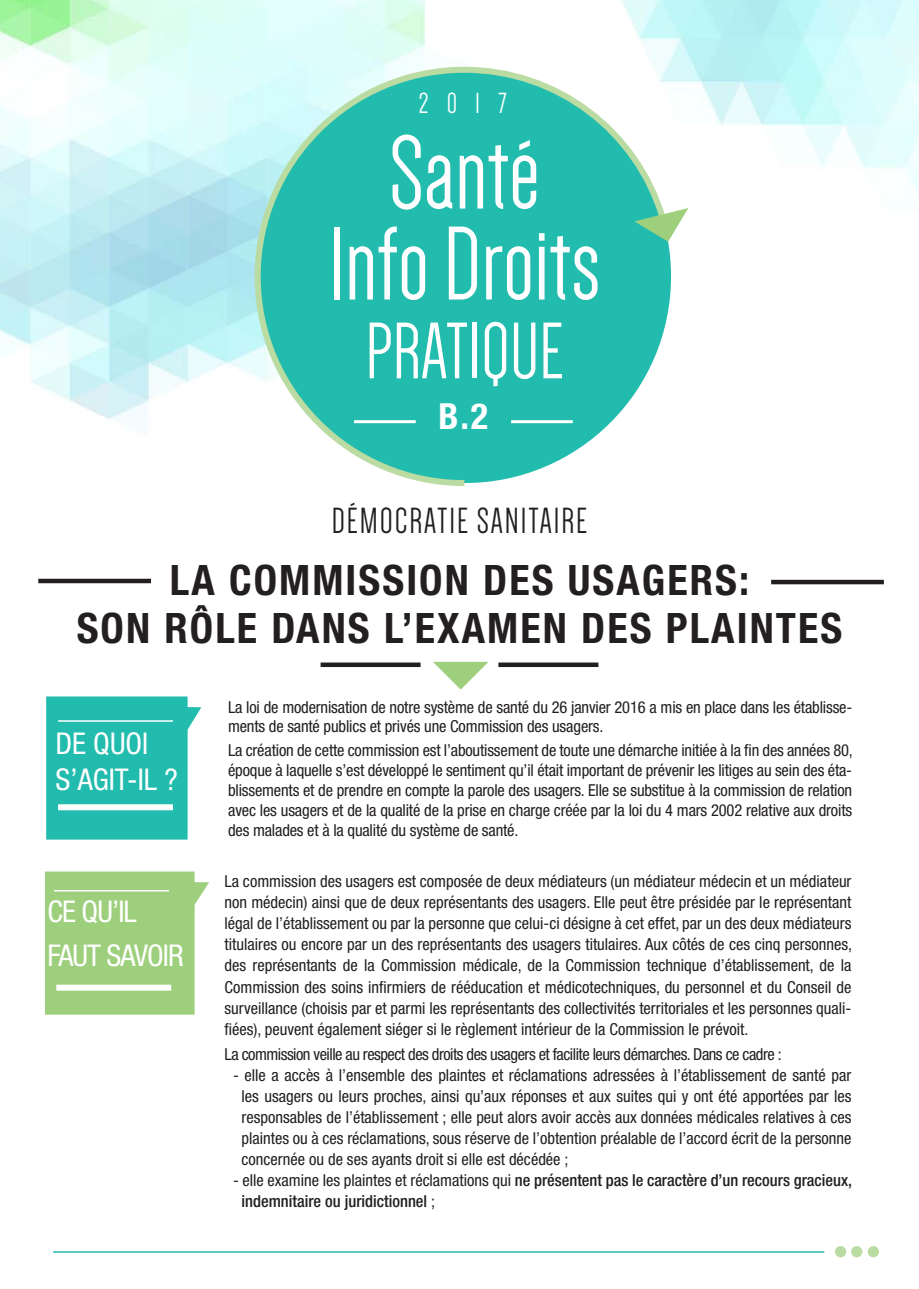
<style>
.page{position:relative;width:919px;height:1289px;background:#fff}
.page>*{position:absolute;margin:0;border:0;box-sizing:border-box;transform-origin:0 0}
.t1{font:108px/90.9px "Dense";letter-spacing:-.005em;color:#fff;text-align:center}
.t2{font:82.5px "Dense";color:#fff}
.t3{font:700 condensed 42px/48px "Helvetica Neue LT Std";letter-spacing:.05em;color:#231f20;text-align:center}
.t4{font:37.5px "Dense";letter-spacing:.05em;color:#231f20}
.t5{font:700 condensed 36px "Helvetica Neue LT Std";color:#fff}
.t6{font:condensed 30px/44.5px "Helvetica Neue LT Std";letter-spacing:-.03em;color:#fff}
.t7{font:condensed 30px/36px "Helvetica Neue LT Std";color:#fff}
.t8{font:30px "Dense";color:#fff}
.t9{font:condensed 16.5px/21px "Helvetica Neue LT Std";letter-spacing:-.01em;color:#231f20;text-align:justify}
.t10{font:500 condensed 16.5px/21px "Helvetica Neue LT Std";color:#231f20}
.t11{font:condensed 16.5px "Helvetica Neue LT Std";letter-spacing:-.03em;color:#231f20}
.s1{font-weight:400}
</style>
<div class="page">
<img style="left:0;top:0;width:918px;height:1258px">
<img style="left:0;top:502px;width:918px;height:312px">
<svg style="left:46px;top:696px;width:155px;height:143px;background:#32c1b4"></svg>
<hr style="left:58px;top:720px;width:115px;height:1px;background:#fff">
<div style="left:58px;top:804px;width:115px;height:6px;background:#fff"></div>
<svg style="left:433px;top:661px;width:55px;height:28px"></svg>
<div style="left:320px;top:662px;width:100px;height:5px;background:#231f20"></div>
<div style="left:498px;top:662px;width:100px;height:5px;background:#231f20"></div>
<div style="left:38px;top:578px;width:113px;height:5px;background:#231f20"></div>
<hr style="left:771px;top:580px;width:112px;height:4px;background:#231f20">
<div style="left:867px;top:1245px;width:11px;height:12px;background:#badba1;border-radius:50%"></div>
<div style="left:851px;top:1245px;width:11px;height:12px;background:#badba1;border-radius:50%"></div>
<svg style="left:834px;top:1245px;width:12px;height:12px"></svg>
<hr style="left:53px;top:1251px;width:771px;height:1px;background:#22bcae">
<svg style="left:45px;top:871px;width:164px;height:143px;background:#a6d388"></svg>
<hr style="left:54px;top:890px;width:115px;height:1px;background:#fff">
<div style="left:56px;top:984px;width:115px;height:6px;background:#fff"></div>
<svg style="left:252px;top:64px;width:417px;height:425px"></svg>
<svg style="left:634px;top:208px;width:54px;height:34px"></svg>
<hr style="left:354px;top:420px;width:62px;height:3px;background:#fff">
<hr style="left:511px;top:420px;width:61px;height:3px;background:#fff">
<h3 class="t8" style="left:419px;top:88px;width:89px">2017</h3>
<h1 class="t1" style="left:328px;top:128px;width:273px">Santé<br>Info Droits</h1>
<h2 class="t2" style="left:365px;top:310px;width:194px">PRATIQUE</h2>
<h3 class="t5" style="left:438px;top:394px;width:51px">B.2</h3>
<h3 class="t4" style="left:332px;top:502px;width:201px">Démocratie SANITAIRE</h3>
<h3 class="t3" style="left:77px;top:555px;width:767px">LA COMMISSION DES USAGERS:<br>SON RÔLE DANS L’EXAMEN DES PLAINTES</h3>
<h3 class="t7" style="left:55px;top:725px;width:124px">DE QUOI<br>S’AGIT-IL ?</h3>
<h3 class="t6" style="left:48px;top:888px;width:137px">CE QU’IL<br>FAUT SAVOIR</h3>
<p class="t9" style="left:228px;top:696px;width:625px;line-height:19.8px">La loi de modernisation de notre système de santé du 26 janvier 2016 a mis en place dans les établisse&shy;ments de santé publics et privés une Commission des usagers.</p>
<p class="t9" style="left:228px;top:740px;width:626px;line-height:19.8px">La création de cette commission est l’aboutissement de toute une démarche initiée à la fin des années 80, époque à laquelle s’est développé le sentiment qu’il était important de prévenir les litiges au sein des éta&shy;blissements et de prendre en compte la parole des usagers. Elle se substitue à la commission de relation avec les usagers et de la qualité de la prise en charge créée par la loi du 4 mars 2002 relative aux droits des malades et à la qualité du système de santé.</p>
<p class="t9" style="left:224px;top:871px;width:629px">La commission des usagers est composée de deux médiateurs (un médiateur médecin et un médiateur non médecin) ainsi que de deux représentants des usagers. Elle peut être présidée par le représentant légal de l’établissement ou par la personne que celui-ci désigne à cet effet, par un des deux médiateurs titulaires ou encore par un des représentants des usagers titulaires. Aux côtés de ces cinq personnes, des représentants de la Commission médicale, de la Commission technique d’établissement, de la Commission des soins infirmiers de rééducation et médicotechniques, du personnel et du Conseil de surveillance (choisis par et parmi les représentants des collectivités territoriales et les personnes quali&shy;fiées), peuvent également siéger si le règlement intérieur de la Commission le prévoit.</p>
<p class="t11" style="left:224px;top:1044px;width:558px">La commission veille au respect des droits des usagers et facilite leurs démarches. Dans ce cadre :</p>
<p class="t9" style="left:241px;top:1064px;width:611px;text-indent:-8px">- elle a accès à l’ensemble des plaintes et réclamations adressées à l’établissement de santé par les usagers ou leurs proches, ainsi qu’aux réponses et aux suites qui y ont été apportées par les responsables de l’établissement ; elle peut alors avoir accès aux données médicales relatives à ces plaintes ou à ces réclamations, sous réserve de l’obtention préalable de l’accord écrit de la personne concernée ou de ses ayants droit si elle est décédée ;</p>
<p class="t10" style="left:241px;top:1169px;width:612px;text-indent:-8px"><span class="s1">- elle examine les plaintes et réclamations qui</span> ne présentent pas le caractère d’un recours gracieux, indemnitaire ou juridictionnel <span class="s1">;</span></p>
</div>
